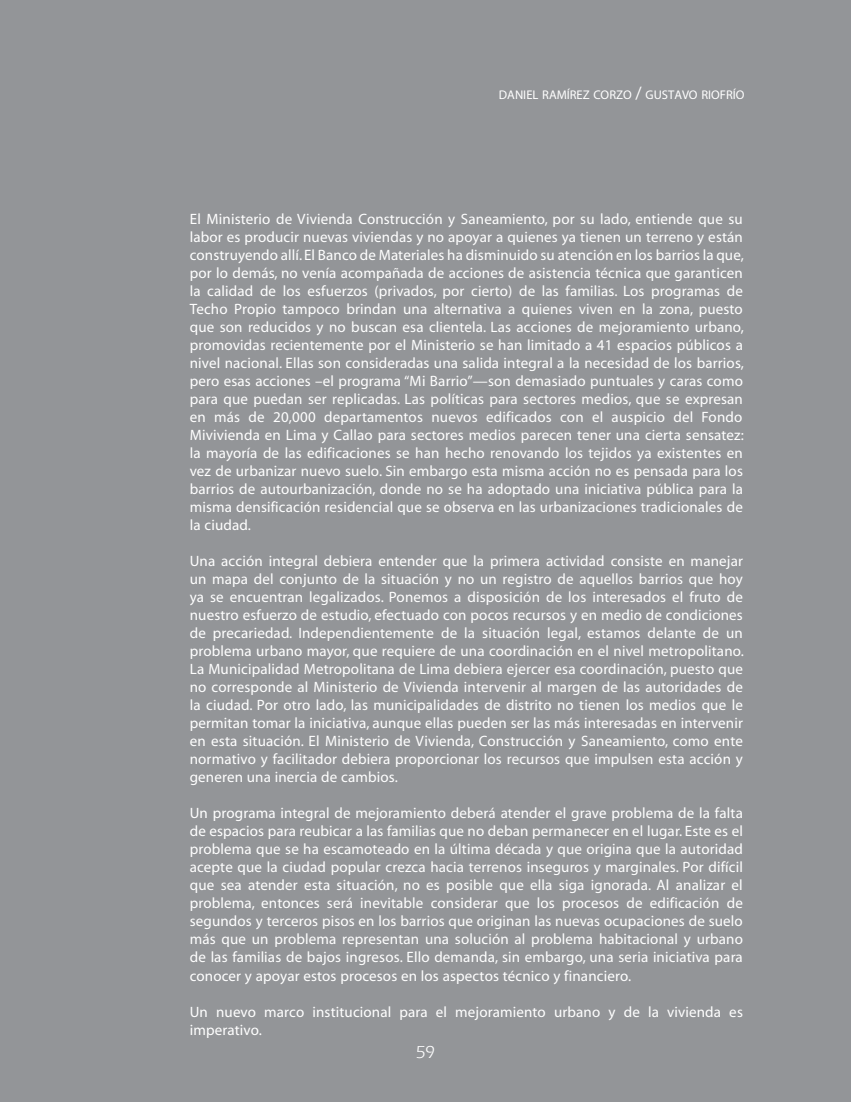
<style>
.page{position:relative;width:851px;height:1102px;background:#fff}
.page>*{position:absolute;margin:0;border:0;box-sizing:border-box;transform-origin:0 0}
.t1{font:18px "Eras IT Cby BT";color:#fff}
.t2{font:15px/18px "Myriad";letter-spacing:.01em;color:#fff;text-align:justify}
.t3{font:12.6px "Myriad Pro";color:#fff}
.s1{font-size:18px}
</style>
<div class="page">
<div style="left:0;top:0;width:850px;height:1101px;background:#939598"></div>
<p class="t3" style="left:499px;top:87px;width:247px">DANIEL RAMÍREZ CORZO <span class="s1">/</span> GUSTAVO RIOFRÍO</p>
<p class="t2" style="left:190px;top:210px;width:555px">El Ministerio de Vivienda Construcción y Saneamiento, por su lado, entiende que su labor es producir nuevas viviendas y no apoyar a quienes ya tienen un terreno y están construyendo allí. El Banco de Materiales ha disminuido su atención en los barrios la que, por lo demás, no venía acompañada de acciones de asistencia técnica que garanticen la calidad de los esfuerzos (privados, por cierto) de las familias. Los programas de Techo Propio tampoco brindan una alternativa a quienes viven en la zona, puesto que son reducidos y no buscan esa clientela. Las acciones de mejoramiento urbano, promovidas recientemente por el Ministerio se han limitado a 41 espacios públicos a nivel nacional. Ellas son consideradas una salida integral a la necesidad de los barrios, pero esas acciones –el programa “Mi Barrio”—son demasiado puntuales y caras como para que puedan ser replicadas. Las políticas para sectores medios, que se expresan en más de 20,000 departamentos nuevos edificados con el auspicio del Fondo Mivivienda en Lima y Callao para sectores medios parecen tener una cierta sensatez: la mayoría de las edificaciones se han hecho renovando los tejidos ya existentes en vez de urbanizar nuevo suelo. Sin embargo esta misma acción no es pensada para los barrios de autourbanización, donde no se ha adoptado una iniciativa pública para la misma densificación residencial que se observa en las urbanizaciones tradicionales de la ciudad.</p>
<p class="t2" style="left:190px;top:552px;width:555px">Una acción integral debiera entender que la primera actividad consiste en manejar un mapa del conjunto de la situación y no un registro de aquellos barrios que hoy ya se encuentran legalizados. Ponemos a disposición de los interesados el fruto de nuestro esfuerzo de estudio, efectuado con pocos recursos y en medio de condiciones de precariedad. Independientemente de la situación legal, estamos delante de un problema urbano mayor, que requiere de una coordinación en el nivel metropolitano.<br>La Municipalidad Metropolitana de Lima debiera ejercer esa coordinación, puesto que no corresponde al Ministerio de Vivienda intervenir al margen de las autoridades de la ciudad. Por otro lado, las municipalidades de distrito no tienen los medios que le permitan tomar la iniciativa, aunque ellas pueden ser las más interesadas en intervenir en esta situación. El Ministerio de Vivienda, Construcción y Saneamiento, como ente normativo y facilitador debiera proporcionar los recursos que impulsen esta acción y generen una inercia de cambios.</p>
<p class="t2" style="left:190px;top:804px;width:554px">Un programa integral de mejoramiento deberá atender el grave problema de la falta de espacios para reubicar a las familias que no deban permanecer en el lugar. Este es el problema que se ha escamoteado en la última década y que origina que la autoridad acepte que la ciudad popular crezca hacia terrenos inseguros y marginales. Por difícil que sea atender esta situación, no es posible que ella siga ignorada. Al analizar el problema, entonces será inevitable considerar que los procesos de edificación de segundos y terceros pisos en los barrios que originan las nuevas ocupaciones de suelo más que un problema representan una solución al problema habitacional y urbano de las familias de bajos ingresos. Ello demanda, sin embargo, una seria iniciativa para conocer y apoyar estos procesos en los aspectos técnico y financiero.</p>
<p class="t2" style="left:190px;top:1002px;width:554px">Un nuevo marco institucional para el mejoramiento urbano y de la vivienda es imperativo.</p>
<p class="t1" style="left:416px;top:1040px;width:20px">59</p>
</div>
